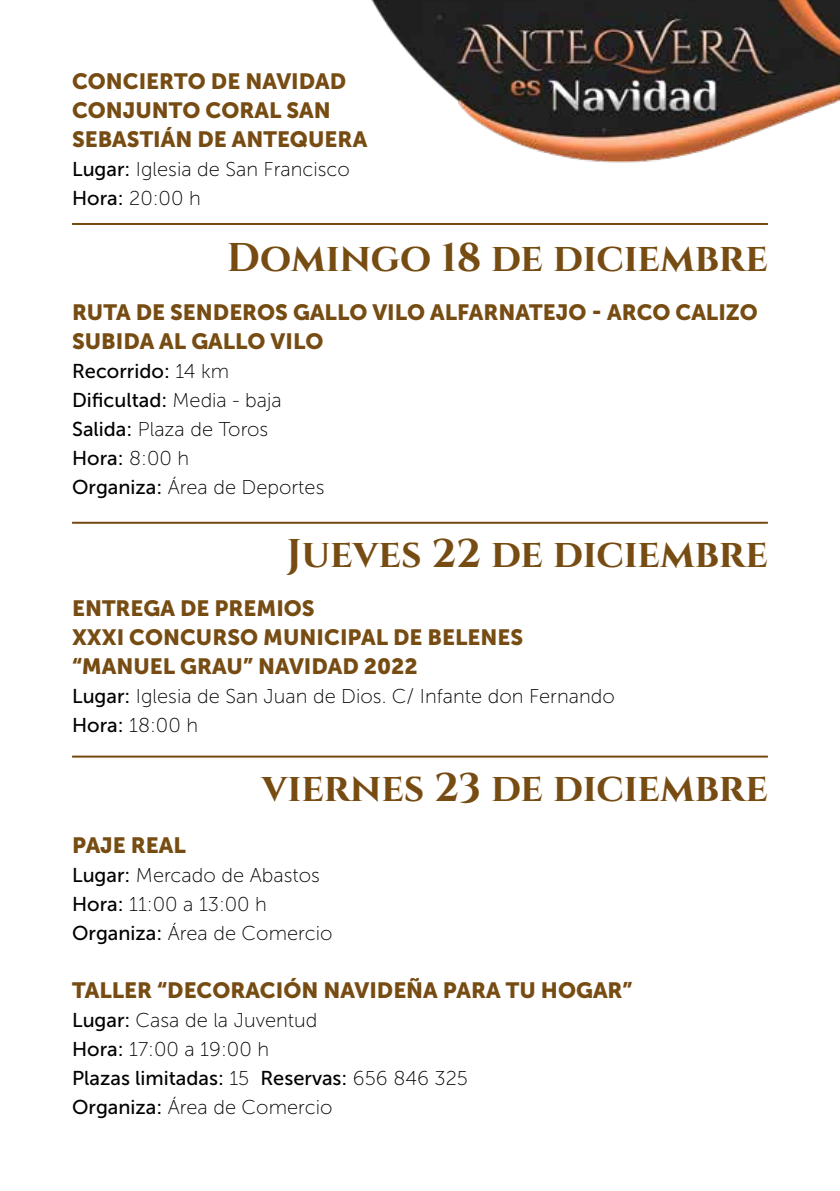
<style>
.page{position:relative;width:840px;height:1191px;background:#fff}
.page>*{position:absolute;margin:0;border:0;box-sizing:border-box;transform-origin:0 0}
.t1{font:40px "Cinzel";color:#764c13}
.t2{font:22px/29px "Museo Sans 900";color:#764c13}
.t3{font:20px/29px "Museo Sans 100";color:#000}
.t4{font:20px/29px "Museo Sans 500";color:#000}
.s1{font-family:"Museo Sans 500"}
.s2{font-family:"Museo Sans 100"}
</style>
<div class="page">
<img style="left:371px;top:0;width:468px;height:163px">
<hr style="left:72px;top:223px;width:695px;height:2px;background:#754911">
<hr style="left:72px;top:522px;width:695px;height:2px;background:#754911">
<hr style="left:72px;top:755px;width:695px;height:2px;background:#754911">
<p class="t2" style="left:72px;top:66px;width:296px">CONCIERTO DE NAVIDAD<br>CONJUNTO CORAL SAN<br>SEBASTIÁN DE ANTEQUERA</p>
<p class="t3" style="left:72px;top:154px;width:279px"><span class="s1">Lugar:</span> Iglesia de San Francisco<br><span class="s1">Hora:</span> 20:00 h</p>
<h1 class="t1" style="left:227px;top:231px;width:542px">Domingo 18 de diciembre</h1>
<p class="t2" style="left:72px;top:297px;width:687px">RUTA DE SENDEROS GALLO VILO ALFARNATEJO - ARCO CALIZO<br>SUBIDA AL GALLO VILO</p>
<p class="t4" style="left:72px;top:356px;width:211px">Recorrido: <span class="s2">14 km<br></span>Dificultad: <span class="s2">Media - baja</span></p>
<p class="t3" style="left:72px;top:415px;width:198px"><span class="s1">Salida:</span> Plaza de Toros</p>
<p class="t4" style="left:72px;top:443px;width:119px">Hora: <span class="s2">8:00 h</span></p>
<p class="t3" style="left:72px;top:473px;width:254px"><span class="s1">Organiza:</span> Área de Deportes</p>
<h1 class="t1" style="left:286px;top:528px;width:482px">Jueves 22 de diciembre</h1>
<p class="t2" style="left:72px;top:594px;width:452px">ENTREGA DE PREMIOS<br>XXXI CONCURSO MUNICIPAL DE BELENES “MANUEL GRAU” NAVIDAD 2022</p>
<p class="t3" style="left:72px;top:682px;width:544px"><span class="s1">Lugar:</span> Iglesia de San Juan de Dios. C/ Infante don Fernando<br><span class="s1">Hora:</span> 18:00 h</p>
<h1 class="t1" style="left:262px;top:762px;width:507px">viernes 23 de diciembre</h1>
<p class="t2" style="left:72px;top:830px;width:115px">PAJE REAL</p>
<p class="t3" style="left:72px;top:861px;width:262px"><span class="s1">Lugar:</span> Mercado de Abastos<br><span class="s1">Hora:</span> 11:00 a 13:00 h<br><span class="s1">Organiza:</span> Área de Comercio</p>
<p class="t2" style="left:72px;top:975px;width:561px">TALLER “DECORACIÓN NAVIDEÑA PARA TU HOGAR”</p>
<p class="t3" style="left:72px;top:1006px;width:247px"><span class="s1">Lugar:</span> Casa de la Juventud<br><span class="s1">Hora:</span> 17:00 a 19:00 h</p>
<p class="t4" style="left:72px;top:1063px;width:397px">Plazas limitadas: <span class="s2">15</span> Reservas: <span class="s2">656 846 325</span></p>
<p class="t3" style="left:72px;top:1093px;width:262px"><span class="s1">Organiza:</span> Área de Comercio</p>
</div>
